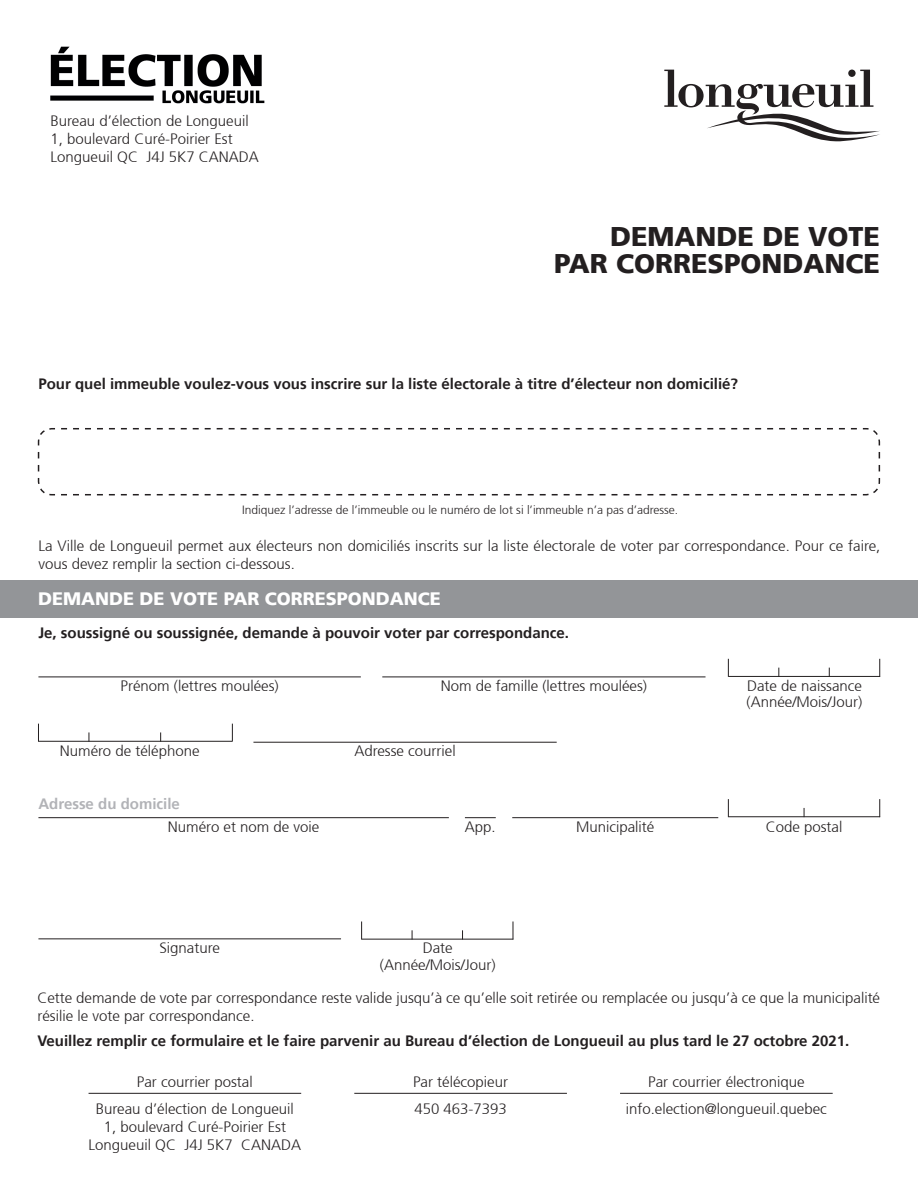
<style>
.page{position:relative;width:918px;height:1188px;background:#fff}
.page>*{position:absolute;margin:0;border:0;box-sizing:border-box;transform-origin:0 0}
.t1{font:900 27px/27px "Frutiger 75";color:#231f20;text-align:right}
.t2{font:900 18px "Frutiger 75";color:#fff}
.t3{font:300 15px/18px "Frutiger 45";color:#231f20}
.t4{font:700 15px "Frutiger 65";color:#231f20}
.t5{font:700 15px "Frutiger 65";color:#b2b3b7}
.t6{font:300 12px "Frutiger 45";color:#231f20}
</style>
<div class="page">
<div style="left:0;top:580px;width:918px;height:37px;background:#939598"></div>
<hr style="left:38px;top:677px;width:323px;height:1px;background:#231f20">
<hr style="left:382px;top:677px;width:324px;height:1px;background:#231f20">
<hr style="left:253px;top:742px;width:304px;height:1px;background:#231f20">
<hr style="left:38px;top:817px;width:411px;height:1px;background:#231f20">
<hr style="left:465px;top:817px;width:31px;height:1px;background:#231f20">
<hr style="left:512px;top:817px;width:206px;height:1px;background:#231f20">
<hr style="left:38px;top:938px;width:303px;height:1px;background:#231f20">
<svg style="left:37px;top:428px;width:844px;height:68px"></svg>
<hr style="left:728px;top:676px;width:152px;height:1px;background:#231f20">
<svg style="left:728px;top:659px;width:1px;height:18px"></svg>
<svg style="left:879px;top:659px;width:1px;height:17px"></svg>
<hr style="left:38px;top:741px;width:194px;height:1px;background:#231f20">
<svg style="left:38px;top:724px;width:1px;height:18px"></svg>
<svg style="left:232px;top:724px;width:1px;height:18px"></svg>
<hr style="left:728px;top:816px;width:152px;height:1px;background:#231f20">
<svg style="left:728px;top:799px;width:1px;height:18px"></svg>
<svg style="left:879px;top:799px;width:1px;height:18px"></svg>
<hr style="left:362px;top:939px;width:151px;height:1px;background:#231f20">
<svg style="left:361px;top:921px;width:1px;height:19px"></svg>
<svg style="left:513px;top:921px;width:1px;height:19px"></svg>
<svg style="left:664px;top:70px;width:216px;height:72px"></svg>
<hr style="left:89px;top:1093px;width:212px;height:1px;background:#231f20">
<hr style="left:354px;top:1093px;width:213px;height:1px;background:#231f20">
<hr style="left:620px;top:1093px;width:213px;height:1px;background:#231f20">
<img style="left:50px;top:46px;width:215px;height:58px">
<p class="t3" style="left:51px;top:112px;width:210px">Bureau d’élection de Longueuil<br>1, boulevard Curé-Poirier Est<br>Longueuil QC J4J 5K7 CANADA</p>
<h1 class="t1" style="left:554px;top:223px;width:327px">DEMANDE DE VOTE<br>PAR CORRESPONDANCE</h1>
<p class="t4" style="left:38px;top:375px;width:701px">Pour quel immeuble voulez-vous vous inscrire sur la liste électorale à titre d’électeur non domicilié?</p>
<p class="t6" style="left:242px;top:503px;width:438px">Indiquez l’adresse de l’immeuble ou le numéro de lot si l’immeuble n’a pas d’adresse.</p>
<p class="t3" style="left:38px;top:537px;width:844px">La Ville de Longueuil permet aux électeurs non domiciliés inscrits sur la liste électorale de voter par correspondance. Pour ce faire, vous devez remplir la section ci-dessous.</p>
<p class="t2" style="left:38px;top:588px;width:404px">DEMANDE DE VOTE PAR CORRESPONDANCE</p>
<p class="t4" style="left:38px;top:624px;width:532px">Je, soussigné ou soussignée, demande à pouvoir voter par correspondance.</p>
<p class="t3" style="left:121px;top:677px;width:160px">Prénom (lettres moulées)</p>
<p class="t3" style="left:441px;top:677px;width:208px">Nom de famille (lettres moulées)</p>
<p class="t3" style="left:747px;top:678px;width:117px;line-height:16.5px">Date de naissance (Année/Mois/Jour)</p>
<p class="t3" style="left:60px;top:742px;width:141px">Numéro de téléphone</p>
<p class="t3" style="left:354px;top:742px;width:103px">Adresse courriel</p>
<p class="t5" style="left:38px;top:795px;width:143px">Adresse du domicile</p>
<p class="t3" style="left:168px;top:818px;width:153px">Numéro et nom de voie</p>
<p class="t3" style="left:465px;top:818px;width:32px">App.</p>
<p class="t3" style="left:576px;top:818px;width:80px">Municipalité</p>
<p class="t3" style="left:766px;top:818px;width:78px">Code postal</p>
<p class="t3" style="left:159px;top:939px;width:62px">Signature</p>
<p class="t3" style="left:37px;top:989px;width:844px">Cette demande de vote par correspondance reste valide jusqu’à ce qu’elle soit retirée ou remplacée ou jusqu’à ce que la municipalité résilie le vote par correspondance.</p>
<p class="t4" style="left:37px;top:1032px;width:814px">Veuillez remplir ce formulaire et le faire parvenir au Bureau d’élection de Longueuil au plus tard le 27 octobre 2021.</p>
<p class="t3" style="left:380px;top:940px;width:117px;line-height:16.5px;text-align:center">Date (Année/Mois/Jour)</p>
<p class="t3" style="left:137px;top:1073px;width:117px">Par courrier postal</p>
<p class="t3" style="left:89px;top:1100px;width:214px;text-align:center">Bureau d’élection de Longueuil<br>1, boulevard Curé-Poirier Est<br>Longueuil QC J4J 5K7 CANADA</p>
<p class="t3" style="left:413px;top:1073px;width:96px">Par télécopieur</p>
<p class="t3" style="left:414px;top:1100px;width:94px">450 463-7393</p>
<p class="t3" style="left:648px;top:1073px;width:158px">Par courrier électronique</p>
<p class="t3" style="left:626px;top:1100px;width:203px">info.election@longueuil.quebec</p>
</div>
